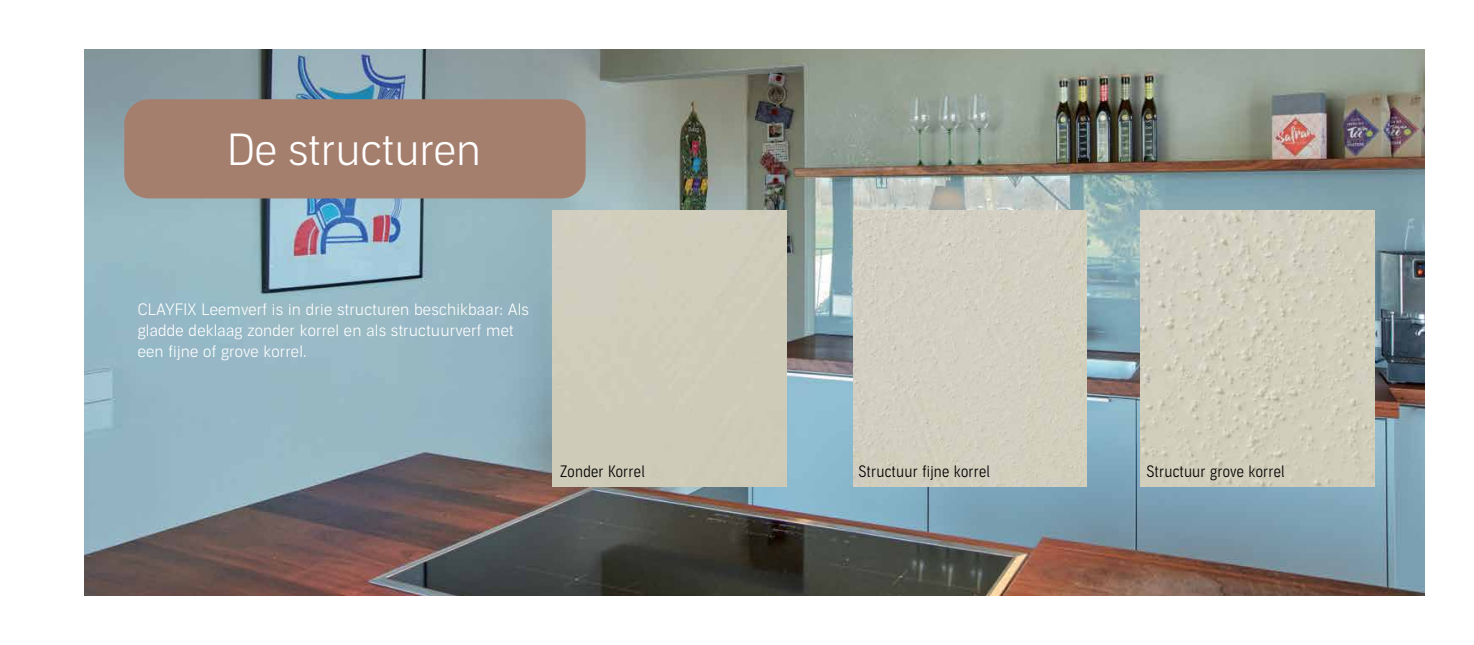
<style>
.page{position:relative;width:1474px;height:645px;background:#fff}
.page>*{position:absolute;margin:0;border:0;box-sizing:border-box;transform-origin:0 0}
.t1{font:300 42.88px "Aago";color:#fff}
.t2{font:300 15.75px/21px "Aago";letter-spacing:.01em;color:#fff}
.t3{font:300 15.75px "Aago Condensed";letter-spacing:.015em;color:#000}
</style>
<div class="page">
<img style="left:84px;top:50px;width:1340px;height:545px">
<div style="left:124px;top:99px;width:461px;height:99px;background:#a57f6d;border-radius:25px"></div>
<img style="left:552px;top:211px;width:234px;height:275px">
<div style="left:853px;top:211px;width:233px;height:275px;background:#d2cfc2"></div>
<img style="left:1140px;top:211px;width:234px;height:275px">
<h1 class="t1" style="left:227px;top:125px;width:256px">De structuren</h1>
<p class="t2" style="left:138px;top:299px;width:393px">CLAYFIX Leemverf is in drie structuren beschikbaar: Als gladde deklaag zonder korrel en als structuurverf met een fijne of grove korrel.</p>
<p class="t3" style="left:560px;top:462px;width:86px">Zonder Korrel</p>
<p class="t3" style="left:858px;top:462px;width:133px">Structuur fijne korrel</p>
<p class="t3" style="left:1146px;top:462px;width:140px">Structuur grove korrel</p>
</div>
